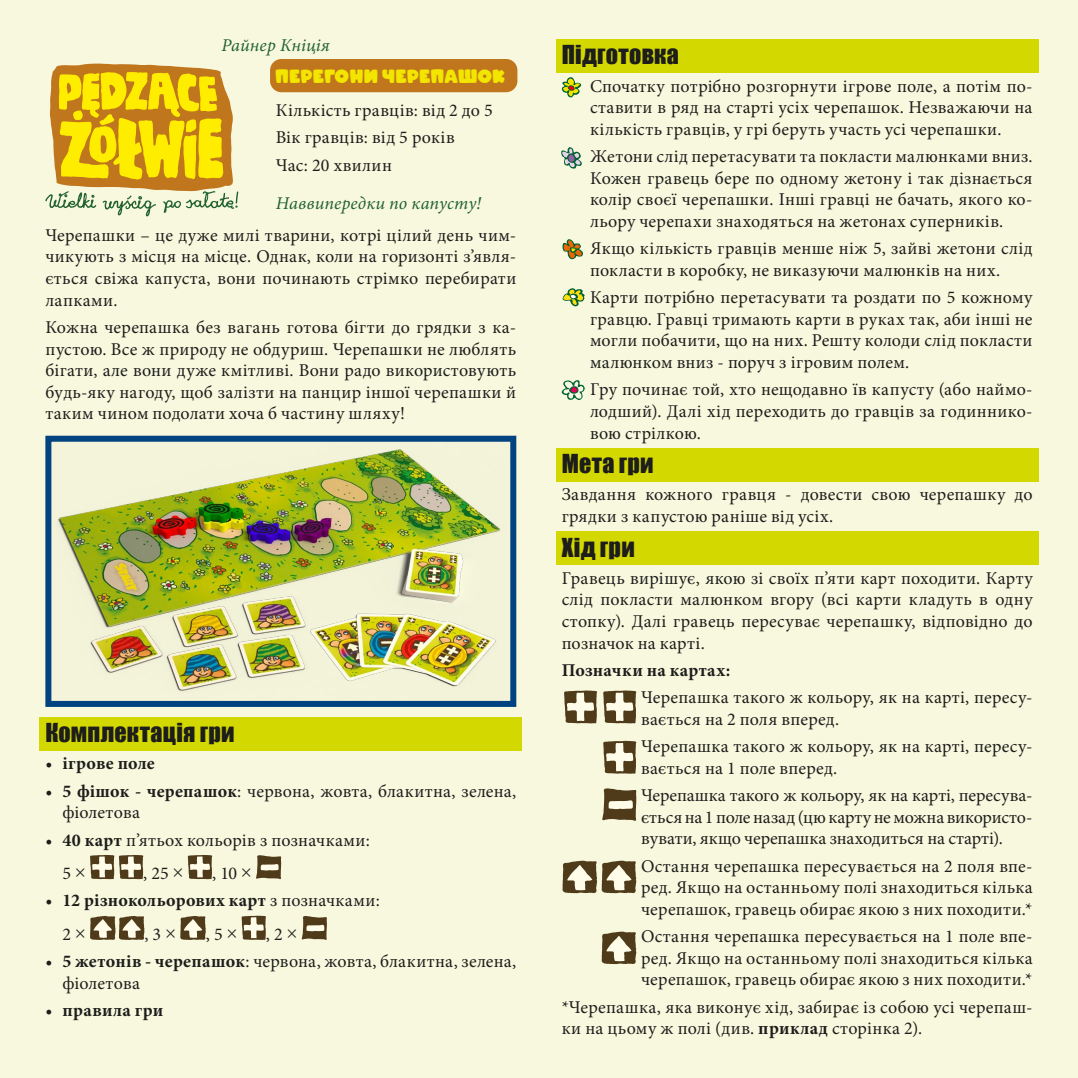
<style>
.page{position:relative;width:1078px;height:1078px;background:#fff}
.page>*{position:absolute;margin:0;border:0;box-sizing:border-box;transform-origin:0 0}
.t1{font:24px "Impact";letter-spacing:.01em;color:#1d1d1b}
.t2{font:18px/21.6px "Minion Pro";letter-spacing:.02em;color:#1d1d1b;text-align:justify}
.t3{font:700 18px/32.4px "Minion Pro";letter-spacing:.015em;color:#1d1d1b}
.t4{font:italic 18px "Minion Pro";letter-spacing:.005em;color:#21622f}
.t5{font:18px "ARCO";letter-spacing:.03em;color:#f2e500}
.s1{font-weight:400}
.s2{font-weight:700}
</style>
<div class="page">
<div style="left:0;top:0;width:1077px;height:1077px;background:#f8f8df"></div>
<div style="left:40px;top:717px;width:482px;height:33px;background:#d3d800"></div>
<svg style="left:90px;top:855px;width:53px;height:24px"></svg>
<svg style="left:188px;top:855px;width:24px;height:24px"></svg>
<svg style="left:256px;top:855px;width:25px;height:24px"></svg>
<svg style="left:90px;top:916px;width:55px;height:23px"></svg>
<svg style="left:180px;top:916px;width:26px;height:23px"></svg>
<svg style="left:241px;top:915px;width:25px;height:24px"></svg>
<svg style="left:301px;top:916px;width:26px;height:24px"></svg>
<div style="left:556px;top:40px;width:481px;height:33px;background:#d3d800"></div>
<div style="left:556px;top:448px;width:481px;height:33px;background:#d3d800"></div>
<div style="left:556px;top:531px;width:481px;height:33px;background:#d3d800"></div>
<img style="left:57px;top:449px;width:444px;height:243px">
<div style="left:45px;top:435px;width:471px;height:271px;border:6px solid #004380"></div>
<svg style="left:561px;top:77px;width:20px;height:21px"></svg>
<svg style="left:561px;top:147px;width:21px;height:22px"></svg>
<svg style="left:562px;top:239px;width:21px;height:20px"></svg>
<svg style="left:562px;top:288px;width:23px;height:18px"></svg>
<svg style="left:561px;top:380px;width:24px;height:20px"></svg>
<svg style="left:601px;top:931px;width:35px;height:32px"></svg>
<svg style="left:562px;top:860px;width:74px;height:33px"></svg>
<svg style="left:603px;top:740px;width:33px;height:33px"></svg>
<svg style="left:602px;top:788px;width:34px;height:33px"></svg>
<svg style="left:564px;top:690px;width:33px;height:33px"></svg>
<svg style="left:603px;top:690px;width:33px;height:33px"></svg>
<svg style="left:45px;top:63px;width:193px;height:153px"></svg>
<div style="left:270px;top:59px;width:247px;height:33px;background:#c0761d;border-radius:11px"></div>
<p class="t4" style="left:221px;top:33px;width:110px">Райнер Кніція</p>
<p class="t5" style="left:276px;top:66px;width:231px">Перегони черепашок</p>
<p class="t2" style="left:276px;top:97px;width:218px;line-height:27.2px;text-align:left">Кількість гравців: від 2 до 5<br>Вік гравців: від 5 років<br>Час: 20 хвилин</p>
<p class="t4" style="left:276px;top:191px;width:207px">Наввипередки по капусту!</p>
<p class="t2" style="left:45px;top:224px;width:472px">Черепашки – це дуже милі тварини, котрі цілий день чим&shy;чикують з місця на місце. Однак, коли на горизонті з’явля&shy;ється свіжа капуста, вони починають стрімко перебирати лапками.</p>
<p class="t2" style="left:45px;top:316px;width:472px">Кожна черепашка без вагань готова бігти до грядки з ка&shy;пустою. Все ж природу не обдуриш. Черепашки не люблять бігати, але вони дуже кмітливі. Вони радо використовують будь-яку нагоду, щоб залізти на панцир іншої черепашки й таким чином подолати хоча б частину шляху!</p>
<h1 class="t1" style="left:45px;top:714px;width:191px">Комплектація гри</h1>
<p class="t3" style="left:45px;top:747px;width:111px"><span class="s1">•</span> ігрове поле</p>
<p class="t2" style="left:62px;top:780px;width:455px;text-indent:-17px">• <span class="s2">5 фішок - черепашок</span>: червона, жовта, блакитна, зелена, фіолетова</p>
<p class="t2" style="left:62px;top:823px;width:309px;line-height:32.4px;text-indent:-17px">• <span class="s2">40 карт</span> п’ятьох кольорів з позначками:<br>5 ×</p>
<p class="t2" style="left:143px;top:862px;width:42px">, 25 ×</p>
<p class="t2" style="left:212px;top:862px;width:41px">, 10 ×</p>
<p class="t3" style="left:62px;top:884px;width:319px;text-indent:-17px"><span class="s1">•</span> 12 різнокольорових карт <span class="s1">з позначками:<br>2 ×</span></p>
<p class="t2" style="left:144px;top:923px;width:33px">, 3 ×</p>
<p class="t2" style="left:206px;top:923px;width:33px">, 5 ×</p>
<p class="t2" style="left:266px;top:923px;width:33px">, 2 ×</p>
<p class="t2" style="left:62px;top:950px;width:455px;text-indent:-17px">• <span class="s2">5 жетонів - черепашок</span>: червона, жовта, блакитна, зелена, фіолетова</p>
<p class="t3" style="left:45px;top:993px;width:119px"><span class="s1">•</span> правила гри</p>
<h1 class="t1" style="left:561px;top:36px;width:119px">Підготовка</h1>
<p class="t2" style="left:590px;top:75px;width:444px">Спочатку потрібно розгорнути ігрове поле, а потім по&shy;ставити в ряд на старті усіх черепашок. Незважаючи на кількість гравців, у грі беруть участь усі черепашки.</p>
<p class="t2" style="left:590px;top:146px;width:444px">Жетони слід перетасувати та покласти малюнками вниз.<br>Кожен гравець бере по одному жетону і так дізнається колір своєї черепашки. Інші гравці не бачать, якого ко&shy;льору черепахи знаходяться на жетонах суперників.</p>
<p class="t2" style="left:590px;top:238px;width:444px">Якщо кількість гравців менше ніж 5, зайві жетони слід покласти в коробку, не виказуючи малюнків на них.</p>
<p class="t2" style="left:590px;top:287px;width:444px">Карти потрібно перетасувати та роздати по 5 кожному гравцю. Гравці тримають карти в руках так, аби інші не могли побачити, що на них. Решту колоди слід покласти малюнком вниз - поруч з ігровим полем.</p>
<p class="t2" style="left:590px;top:379px;width:444px">Гру починає той, хто нещодавно їв капусту (або наймо&shy;лодший). Далі хід переходить до гравців за годиннико&shy;вою стрілкою.</p>
<h1 class="t1" style="left:561px;top:445px;width:93px">Мета гри</h1>
<p class="t2" style="left:561px;top:484px;width:472px">Завдання кожного гравця - довести свою черепашку до грядки з капустою раніше від усіх.</p>
<h1 class="t1" style="left:561px;top:528px;width:75px">Хід гри</h1>
<p class="t2" style="left:561px;top:567px;width:472px">Гравець вирішує, якою зі своїх п’яти карт походити. Карту слід покласти малюнком вгору (всі карти кладуть в одну стопку). Далі гравець пересуває черепашку, відповідно до позначок на карті.</p>
<p class="t3" style="left:561px;top:653px;width:170px">Позначки на картах:</p>
<p class="t2" style="left:641px;top:686px;width:393px">Черепашка такого ж кольору, як на карті, пересу&shy;вається на 2 поля вперед.</p>
<p class="t2" style="left:641px;top:735px;width:393px">Черепашка такого ж кольору, як на карті, пересу&shy;вається на 1 поле вперед.</p>
<p class="t2" style="left:641px;top:784px;width:393px">Черепашка такого ж кольору, як на карті, пересува&shy;ється на 1 поле назад (цю карту не можна використо&shy;вувати, якщо черепашка знаходиться на старті).</p>
<p class="t2" style="left:641px;top:854px;width:393px">Остання черепашка пересувається на 2 поля впе&shy;ред. Якщо на останньому полі знаходиться кілька черепашок, гравець обирає якою з них походити.*</p>
<p class="t2" style="left:641px;top:925px;width:393px">Остання черепашка пересувається на 1 поле впе&shy;ред. Якщо на останньому полі знаходиться кілька черепашок, гравець обирає якою з них походити.*</p>
<p class="t2" style="left:561px;top:995px;width:472px">*Черепашка, яка виконує хід, забирає із собою усі черепаш&shy;ки на цьому ж полі (див. <span class="s2">приклад</span> сторінка 2).</p>
</div>
